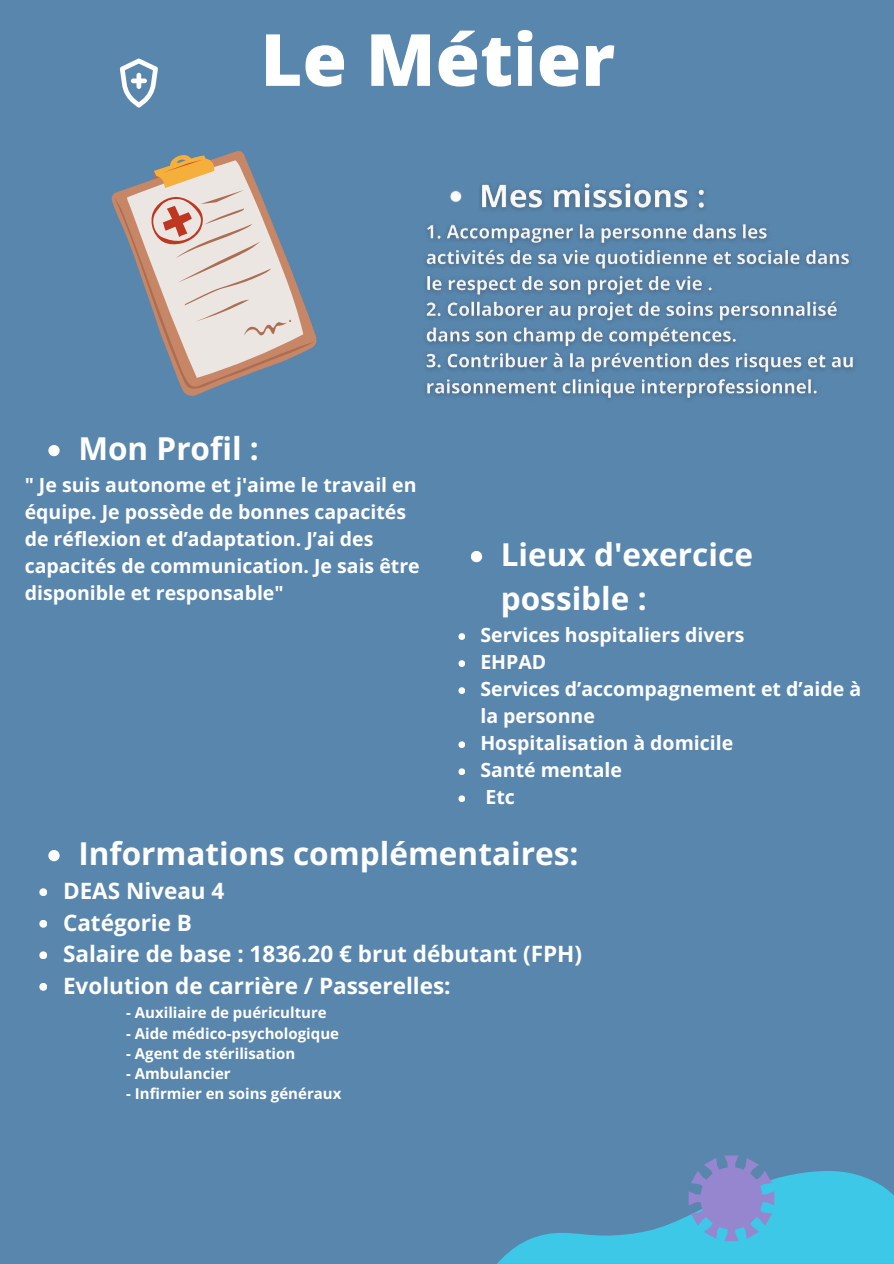
<style>
.page{position:relative;width:894px;height:1264px;background:#fff}
.page>*{position:absolute;margin:0;border:0;box-sizing:border-box;transform-origin:0 0}
.t1{font:800 72px "Open Sans";color:#fff}
.t2{font:700 31.5px/43.8px "Open Sans";color:#fff}
.t3{font:700 22.5px/31.5px "Open Sans";color:#fff}
.t4{font:700 19.5px/27px "Open Sans";color:#fff}
.t5{font:700 15px "Open Sans";color:#fff}
</style>
<div class="page">
<div style="left:0;top:0;width:893px;height:1263px;background:#5986ad"></div>
<svg style="left:120px;top:59px;width:38px;height:49px"></svg>
<svg style="left:112px;top:151px;width:204px;height:245px"></svg>
<svg style="left:115px;top:155px;width:198px;height:235px"></svg>
<svg style="left:498px;top:1155px;width:395px;height:108px"></svg>
<img style="left:425px;top:183px;width:430px;height:217px">
<svg style="left:39px;top:888px;width:8px;height:8px"></svg>
<svg style="left:39px;top:920px;width:8px;height:7px"></svg>
<svg style="left:39px;top:951px;width:8px;height:8px"></svg>
<svg style="left:39px;top:983px;width:8px;height:7px"></svg>
<svg style="left:48px;top:445px;width:12px;height:11px"></svg>
<svg style="left:48px;top:850px;width:12px;height:11px"></svg>
<svg style="left:458px;top:633px;width:7px;height:7px"></svg>
<svg style="left:458px;top:660px;width:7px;height:7px"></svg>
<svg style="left:458px;top:687px;width:7px;height:7px"></svg>
<svg style="left:458px;top:741px;width:7px;height:7px"></svg>
<svg style="left:458px;top:768px;width:7px;height:7px"></svg>
<svg style="left:458px;top:795px;width:7px;height:7px"></svg>
<svg style="left:471px;top:551px;width:11px;height:11px"></svg>
<h1 class="t1" style="left:260px;top:9px;width:356px">Le Métier</h1>
<h2 class="t2" style="left:78px;top:425px;width:182px">Mon Profil :</h2>
<p class="t4" style="left:25px;top:471px;width:396px">" Je suis autonome et j'aime le travail en équipe. Je possède de bonnes capacités de réflexion et d’adaptation. J’ai des capacités de communication. Je sais être disponible et responsable"</p>
<h2 class="t2" style="left:500px;top:531px;width:253px">Lieux d'exercice possible :</h2>
<p class="t4" style="left:480px;top:621px;width:382px">Services hospitaliers divers<br>EHPAD<br>Services d’accompagnement et d’aide à la personne<br>Hospitalisation à domicile<br>Santé mentale<br>Etc</p>
<h2 class="t2" style="left:78px;top:830px;width:501px">Informations complémentaires:</h2>
<p class="t3" style="left:63px;top:874px;width:520px">DEAS Niveau 4<br>Catégorie B<br>Salaire de base : 1836.20 € brut débutant (FPH)<br>Evolution de carrière / Passerelles:</p>
<p class="t5" style="left:126px;top:1002px;width:202px">- Auxiliaire de puériculture</p>
<p class="t5" style="left:126px;top:1022px;width:214px">- Aide médico-psychologique</p>
<p class="t5" style="left:126px;top:1042px;width:170px">- Agent de stérilisation</p>
<p class="t5" style="left:126px;top:1063px;width:106px">- Ambulancier</p>
<p class="t5" style="left:126px;top:1083px;width:217px">- Infirmier en soins généraux</p>
</div>
